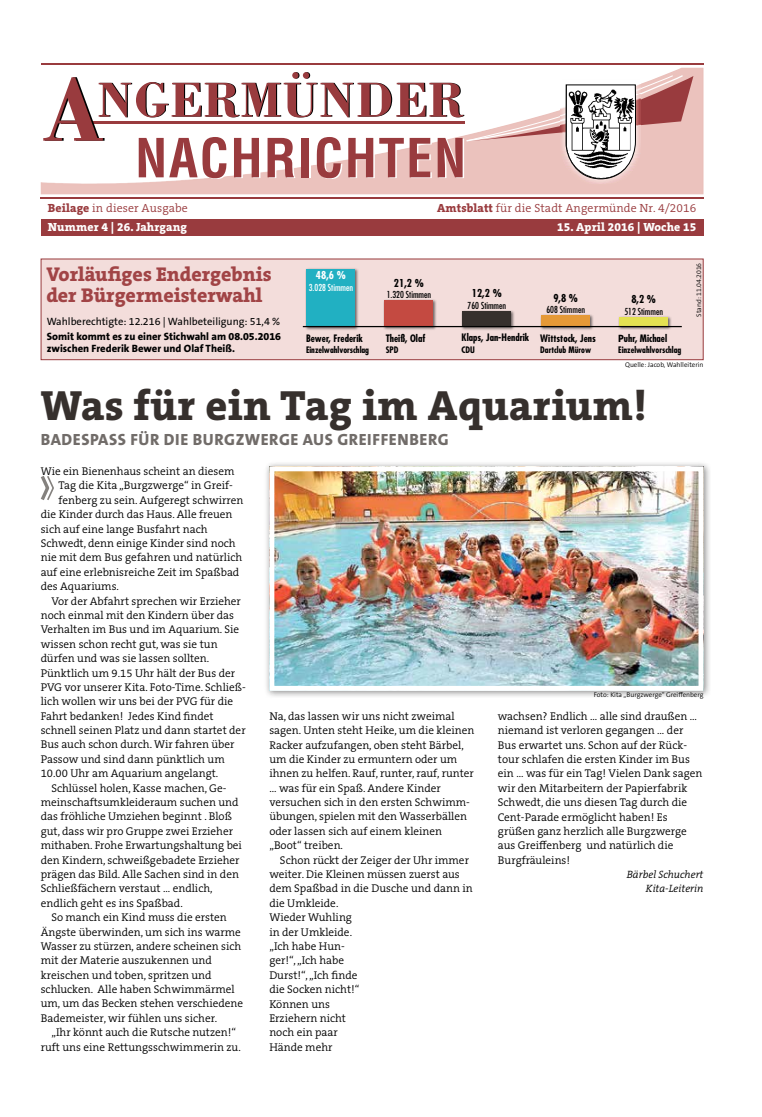
<style>
.page{position:relative;width:762px;height:1117px;background:#fff}
.page>*{position:absolute;margin:0;border:0;box-sizing:border-box;transform-origin:0 0}
.t1{font:800 42.5px "The Serif B W8";letter-spacing:.01em;color:#36302d}
.t2{font:800 20px/21.2px "The Serif B W8";color:#a14446}
.t3{font:800 16.25px "The Sans B W8";letter-spacing:.035em;color:#716c69}
.t4{font:300 11.88px "The Serif B W4";letter-spacing:.01em;color:#993b3e}
.t5{font:800 11.88px "The Serif B W8";letter-spacing:.01em;color:#fff}
.t6{font:300 11.25px/14.4px "The Serif B W4";color:#000}
.t7{font:800 10.62px/11.9px "The Sans B W8";color:#000}
.t8{font:10.62px "The Sans B W5 Plain";color:#000}
.t9{font:italic 300 10.62px/14.4px "The Serif B W4";color:#000;text-align:right}
.t10{font:700 condensed 10.62px "Futura";color:#000}
.t11{font:700 condensed 10.62px "Futura";color:#fff}
.t12{font:700 condensed 10px "Futura";color:#000}
.t13{font:condensed 9.38px "Futura";color:#000}
.t14{font:condensed 9.38px "Futura";color:#fff}
.t15{font:700 condensed 8.75px "Futura";color:#000}
.t16{font:300 6.88px "The Sans B W4";color:#000}
.s1{font-family:"The Serif B W8";font-weight:800}
.s2{font-family:"The Sans B W8";font-weight:800;font-stretch:normal;font-size:10.62px}
</style>
<div class="page">
<div style="left:41px;top:219px;width:662px;height:16px;background:#993b3e"></div>
<hr style="left:41px;top:63px;width:662px;height:1px;background:#993b3e">
<hr style="left:41px;top:197px;width:662px;height:2px;background:#993b3e">
<svg style="left:43px;top:72px;width:650px;height:113px"></svg>
<div style="left:263px;top:460px;width:448px;height:238px;background:#000;opacity:.45"></div>
<img style="left:275px;top:472px;width:422px;height:212px">
<div style="left:269px;top:466px;width:434px;height:224px;border:5px solid #fff"></div>
<svg style="left:41px;top:476px;width:13px;height:24px"></svg>
<div style="left:41px;top:258px;width:662px;height:102px;background:#f3dddb;border:1px solid #993b3e"></div>
<div style="left:305px;top:267px;width:54px;height:63px;background:#000;opacity:.54"></div>
<div style="left:306px;top:269px;width:49px;height:57px;background:#21b0c2"></div>
<div style="left:383px;top:299px;width:53px;height:31px;background:#000;opacity:.54"></div>
<div style="left:384px;top:300px;width:49px;height:26px;background:#c44a41"></div>
<div style="left:461px;top:309px;width:53px;height:21px;background:#000;opacity:.54"></div>
<div style="left:462px;top:311px;width:49px;height:15px;background:#36302d"></div>
<div style="left:540px;top:314px;width:53px;height:16px;background:#000;opacity:.54"></div>
<div style="left:541px;top:315px;width:49px;height:11px;background:#e59937"></div>
<div style="left:618px;top:315px;width:53px;height:15px;background:#000;opacity:.54"></div>
<div style="left:619px;top:317px;width:49px;height:9px;background:#e3e152"></div>
<hr style="left:303px;top:326px;width:379px;height:1px;background:#000">
<p class="t4" style="left:48px;top:200px;width:142px"><span class="s1">Beilage</span> in dieser Ausgabe</p>
<p class="t4" style="left:437px;top:200px;width:261px"><span class="s1">Amtsblatt</span> für die Stadt Angermünde Nr. 4/2016</p>
<p class="t5" style="left:48px;top:219px;width:141px">Nummer 4 | 26. Jahrgang</p>
<p class="t5" style="left:557px;top:219px;width:141px">15. April 2016 | Woche 15</p>
<h2 class="t2" style="left:46px;top:263px;width:227px">Vorläufiges Endergebnis der Bürgermeisterwahl</h2>
<p class="t8" style="left:47px;top:314px;width:235px">Wahlberechtigte: 12.216 | Wahlbeteiligung: 51,4 %</p>
<p class="t7" style="left:47px;top:331px;width:236px">Somit kommt es zu einer Stichwahl am 08.05.2016 zwischen Frederik Bewer und Olaf Theiß.</p>
<p class="t11" style="left:316px;top:269px;width:31px">48,6 %</p>
<p class="t14" style="left:309px;top:282px;width:46px">3.028 Stimmen</p>
<p class="t10" style="left:394px;top:276px;width:31px">21,2 %</p>
<p class="t13" style="left:387px;top:289px;width:46px">1.320 Stimmen</p>
<p class="t10" style="left:472px;top:286px;width:31px">12,2 %</p>
<p class="t13" style="left:467px;top:300px;width:40px">760 Stimmen</p>
<p class="t10" style="left:553px;top:291px;width:26px">9,8 %</p>
<p class="t13" style="left:546px;top:304px;width:40px">608 Stimmen</p>
<p class="t10" style="left:631px;top:293px;width:26px">8,2 %</p>
<p class="t13" style="left:624px;top:306px;width:40px">512 Stimmen</p>
<p class="t16" style="left:694px;top:317px;width:56px;rotate:-90deg">Stand: 11.04.2016</p>
<p class="t12" style="left:306px;top:331px;width:58px">Bewer, Frederik</p>
<p class="t15" style="left:306px;top:344px;width:65px">Einzelwahlvorschlag</p>
<p class="t12" style="left:386px;top:331px;width:41px">Theiß, Olaf</p>
<p class="t15" style="left:386px;top:344px;width:14px">SPD</p>
<p class="t12" style="left:462px;top:331px;width:69px">Klaps, Jan-Hendrik</p>
<p class="t15" style="left:462px;top:344px;width:15px">CDU</p>
<p class="t12" style="left:540px;top:332px;width:57px">Wittstock, Jens</p>
<p class="t15" style="left:540px;top:344px;width:52px">Dartclub Mürow</p>
<p class="t12" style="left:618px;top:331px;width:50px"><span class="s2">P</span>uhr, Michael</p>
<p class="t15" style="left:618px;top:344px;width:65px">Einzelwahlvorschlag</p>
<p class="t16" style="left:625px;top:360px;width:80px">Quelle: Jacob, Wahlleiterin</p>
<h1 class="t1" style="left:41px;top:377px;width:608px">Was für ein Tag im Aquarium!</h1>
<h3 class="t3" style="left:41px;top:429px;width:409px">BADESPASS FÜR DIE BURGZWERGE AUS GREIFFENBERG</h3>
<p class="t6" style="left:41px;top:464px;width:195px">Wie ein Bienenhaus scheint an diesem</p>
<p class="t6" style="left:59px;top:478px;width:176px">Tag die Kita „Burgzwerge“ in Greif-</p>
<p class="t6" style="left:59px;top:493px;width:186px">fenberg zu sein. Aufgeregt schwirren</p>
<p class="t6" style="left:41px;top:507px;width:193px">die Kinder durch das Haus. Alle freuen</p>
<p class="t6" style="left:41px;top:521px;width:168px">sich auf eine lange Busfahrt nach</p>
<p class="t6" style="left:41px;top:536px;width:196px">Schwedt, denn einige Kinder sind noch</p>
<p class="t6" style="left:41px;top:550px;width:203px">nie mit dem Bus gefahren und natürlich</p>
<p class="t6" style="left:41px;top:564px;width:200px">auf eine erlebnisreiche Zeit im Spaßbad</p>
<p class="t6" style="left:41px;top:579px;width:80px">des Aquariums.</p>
<p class="t6" style="left:51px;top:593px;width:191px">Vor der Abfahrt sprechen wir Erzieher</p>
<p class="t6" style="left:41px;top:608px;width:195px">noch einmal mit den Kindern über das</p>
<p class="t6" style="left:41px;top:622px;width:200px">Verhalten im Bus und im Aquarium. Sie</p>
<p class="t6" style="left:41px;top:636px;width:178px">wissen schon recht gut, was sie tun</p>
<p class="t6" style="left:41px;top:651px;width:170px">dürfen und was sie lassen sollten.</p>
<p class="t6" style="left:41px;top:665px;width:196px">Pünktlich um 9.15 Uhr hält der Bus der</p>
<p class="t6" style="left:41px;top:679px;width:206px">PVG vor unserer Kita. Foto-Time. Schließ-</p>
<p class="t6" style="left:41px;top:694px;width:194px">lich wollen wir uns bei der PVG für die</p>
<p class="t6" style="left:41px;top:708px;width:174px">Fahrt bedanken! Jedes Kind findet</p>
<p class="t6" style="left:41px;top:723px;width:206px">schnell seinen Platz und dann startet der</p>
<p class="t6" style="left:41px;top:737px;width:195px">Bus auch schon durch. Wir fahren über</p>
<p class="t6" style="left:41px;top:751px;width:185px">Passow und sind dann pünktlich um</p>
<p class="t6" style="left:41px;top:766px;width:179px">10.00 Uhr am Aquarium angelangt.</p>
<p class="t6" style="left:51px;top:780px;width:176px">Schlüssel holen, Kasse machen, Ge-</p>
<p class="t6" style="left:41px;top:794px;width:199px">meinschaftsumkleideraum suchen und</p>
<p class="t6" style="left:41px;top:809px;width:193px">das fröhliche Umziehen beginnt . Bloß</p>
<p class="t6" style="left:41px;top:823px;width:194px">gut, dass wir pro Gruppe zwei Erzieher</p>
<p class="t6" style="left:41px;top:838px;width:203px">mithaben. Frohe Erwartungshaltung bei</p>
<p class="t6" style="left:41px;top:852px;width:200px">den Kindern, schweißgebadete Erzieher</p>
<p class="t6" style="left:41px;top:866px;width:200px">prägen das Bild. Alle Sachen sind in den</p>
<p class="t6" style="left:41px;top:881px;width:173px">Schließfächern verstaut … endlich,</p>
<p class="t6" style="left:41px;top:895px;width:144px">endlich geht es ins Spaßbad.</p>
<p class="t6" style="left:51px;top:909px;width:177px">So manch ein Kind muss die ersten</p>
<p class="t6" style="left:41px;top:924px;width:202px">Ängste überwinden, um sich ins warme</p>
<p class="t6" style="left:41px;top:938px;width:202px">Wasser zu stürzen, andere scheinen sich</p>
<p class="t6" style="left:41px;top:953px;width:173px">mit der Materie auszukennen und</p>
<p class="t6" style="left:41px;top:967px;width:172px">kreischen und toben, spritzen und</p>
<p class="t6" style="left:41px;top:981px;width:195px">schlucken. Alle haben Schwimmärmel</p>
<p class="t6" style="left:41px;top:996px;width:204px">um, um das Becken stehen verschiedene</p>
<p class="t6" style="left:41px;top:1010px;width:178px">Bademeister, wir fühlen uns sicher.</p>
<p class="t6" style="left:51px;top:1025px;width:186px">„Ihr könnt auch die Rutsche nutzen!“</p>
<p class="t6" style="left:41px;top:1039px;width:202px">ruft uns eine Rettungsschwimmerin zu.</p>
<p class="t16" style="left:594px;top:690px;width:111px">Foto: Kita „Burgzwerge“ Greiffenberg</p>
<p class="t6" style="left:269px;top:708px;width:206px">Na, das lassen wir uns nicht zweimal sagen. Unten steht Heike, um die kleinen Racker aufzufangen, oben steht Bärbel, um die Kinder zu ermuntern oder um ihnen zu helfen. Rauf, runter, rauf, runter … was für ein Spaß. Andere Kinder versuchen sich in den ersten Schwimm&shy;übungen, spielen mit den Wasserbällen oder lassen sich auf einem kleinen „Boot“ treiben.</p>
<p class="t6" style="left:269px;top:852px;width:205px;text-indent:11px">Schon rückt der Zeiger der Uhr immer weiter. Die Kleinen müssen zuerst aus dem Spaßbad in die Dusche und dann in die Umkleide.<br>Wieder Wuhling<br>in der Umkleide.<br>„Ich habe Hun-<br>ger!“, „Ich habe<br>Durst!“, „Ich finde<br>die Socken nicht!“<br>Können uns<br>Erziehern nicht<br>noch ein paar<br>Hände mehr</p>
<p class="t6" style="left:498px;top:708px;width:206px">wachsen? Endlich … alle sind draußen … niemand ist verloren gegangen … der Bus erwartet uns. Schon auf der Rück&shy;tour schlafen die ersten Kinder im Bus ein … was für ein Tag! Vielen Dank sagen wir den Mitarbeitern der Papierfabrik Schwedt, die uns diesen Tag durch die Cent-Parade ermöglicht haben! Es grüßen ganz herzlich alle Burgzwerge aus Greiffenberg und natürlich die Burgfräuleins!</p>
<p class="t9" style="left:627px;top:867px;width:78px">Bärbel Schuchert<br>Kita-Leiterin</p>
</div>
